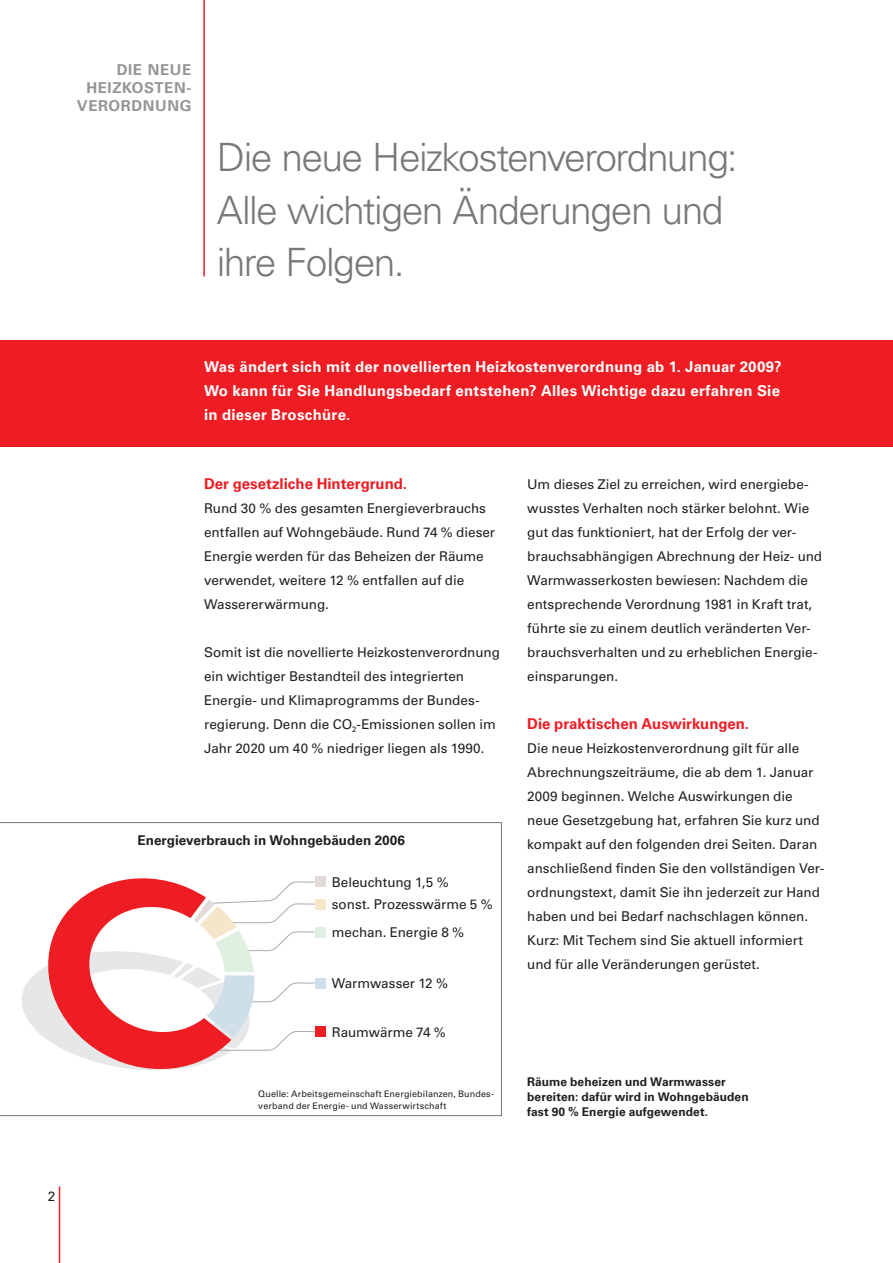
<style>
.page{position:relative;width:893px;height:1263px;background:#fff}
.page>*{position:absolute;margin:0;border:0;box-sizing:border-box;transform-origin:0 0}
.t1{font:300 39px/52.5px "Univers LT Std";letter-spacing:-.04em;color:#76787b}
.t2{font:700 15px/24px "Univers LT Std";letter-spacing:.02em;color:#fff;text-align:justify}
.t3{font:700 15px "Univers LT Std";color:#ee1d23}
.t4{font:700 15px/18px "Univers LT Std";letter-spacing:.04em;color:#939598;text-align:right}
.t5{font:13.5px/24px "Univers LT Std";color:#231f20}
.t6{font:700 13.5px "Univers LT Std";color:#231f20}
.t7{font:700 12px/15px "Univers LT Std";letter-spacing:.005em;color:#231f20}
.t8{font:9px/12px "Univers LT Std";letter-spacing:.015em;color:#231f20}
</style>
<div class="page">
<hr style="left:203px;top:0;width:2px;height:276px;background:#ee1d23">
<div style="left:0;top:340px;width:893px;height:106px;background:#ee1d23"></div>
<svg style="left:0;top:822px;width:502px;height:294px"></svg>
<hr style="left:59px;top:1186px;width:1px;height:77px;background:#ee1d23">
<p class="t4" style="left:77px;top:61px;width:116px">DIE NEUE<br>HEIZKOSTEN-<br>VERORDNUNG</p>
<h1 class="t1" style="left:217px;top:134px;width:522px">Die neue Heizkostenverordnung:<br>Alle wichtigen Änderungen und ihre Folgen.</h1>
<p class="t5" style="left:48px;top:1185px;width:9px">2</p>
<p class="t2" style="left:204px;top:356px;width:579px">Was ändert sich mit der novellierten Heizkostenverordnung ab 1. Januar 2009?<br>Wo kann für Sie Handlungsbedarf entstehen? Alles Wichtige dazu erfahren Sie in dieser Broschüre.</p>
<p class="t3" style="left:204px;top:478px;width:204px">Der gesetzliche Hintergrund.</p>
<p class="t5" style="left:204px;top:497px;width:293px">Rund 30 % des gesamten Energieverbrauchs entfallen auf Wohngebäude. Rund 74 % dieser Energie werden für das Beheizen der Räume verwendet, weitere 12 % entfallen auf die Wassererwärmung.</p>
<p class="t5" style="left:204px;top:641px;width:297px">Somit ist die novellierte Heizkostenverordnung ein wichtiger Bestandteil des integrierten Energie- und Klimaprogramms der Bundes&shy;regierung. Denn die CO<sub>2</sub>-Emissionen sollen im Jahr 2020 um 40 % niedriger liegen als 1990.</p>
<p class="t6" style="left:137px;top:835px;width:269px">Energieverbrauch in Wohngebäuden 2006</p>
<p class="t5" style="left:332px;top:871px;width:118px">Beleuchtung 1,5 %</p>
<p class="t5" style="left:332px;top:921px;width:134px">mechan. Energie 8 %</p>
<p class="t5" style="left:332px;top:893px;width:162px">sonst. Prozesswärme 5 %</p>
<p class="t5" style="left:332px;top:972px;width:118px">Warmwasser 12 %</p>
<p class="t5" style="left:332px;top:1021px;width:116px">Raumwärme 74 %</p>
<p class="t8" style="left:258px;top:1089px;width:237px">Quelle: Arbeitsgemeinschaft Energiebilanzen, Bundes&shy;verband der Energie- und Wasserwirtschaft</p>
<p class="t5" style="left:527px;top:473px;width:296px">Um dieses Ziel zu erreichen, wird energiebe&shy;wusstes Verhalten noch stärker belohnt. Wie gut das funktioniert, hat der Erfolg der ver&shy;brauchsabhängigen Abrechnung der Heiz- und Warmwasserkosten bewiesen: Nachdem die entsprechende Verordnung 1981 in Kraft trat, führte sie zu einem deutlich veränderten Ver&shy;brauchsverhalten und zu erheblichen Energie&shy;einsparungen.</p>
<p class="t3" style="left:527px;top:718px;width:223px">Die praktischen Auswirkungen.</p>
<p class="t5" style="left:527px;top:737px;width:298px">Die neue Heizkostenverordnung gilt für alle Abrechnungszeiträume, die ab dem 1. Januar 2009 beginnen. Welche Auswirkungen die neue Gesetzgebung hat, erfahren Sie kurz und kompakt auf den folgenden drei Seiten. Daran anschließend finden Sie den vollständigen Ver&shy;ordnungstext, damit Sie ihn jederzeit zur Hand haben und bei Bedarf nachschlagen können.<br>Kurz: Mit Techem sind Sie aktuell informiert und für alle Veränderungen gerüstet.</p>
<p class="t7" style="left:527px;top:1075px;width:223px">Räume beheizen und Warmwasser bereiten: dafür wird in Wohngebäuden fast 90 % Energie aufgewendet.</p>
</div>
